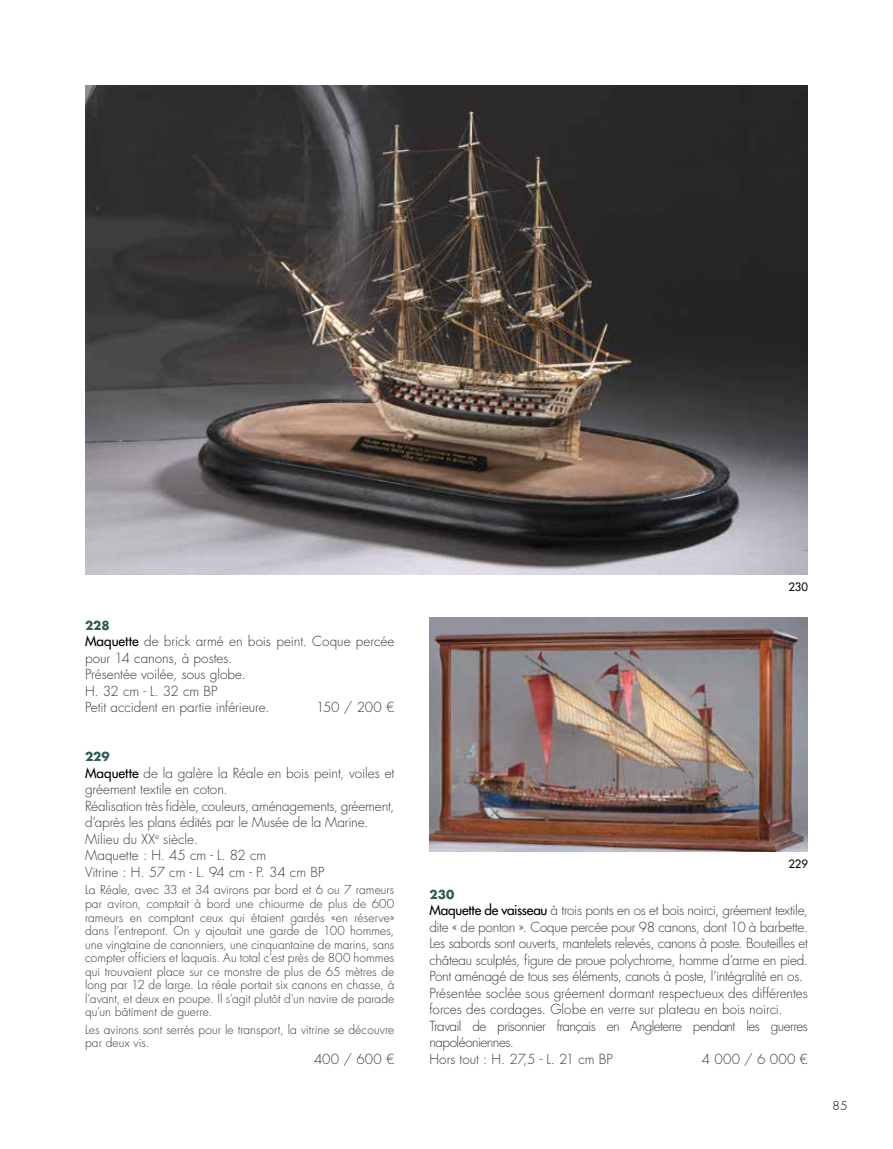
<style>
.page{position:relative;width:893px;height:1149px;background:#fff}
.page>*{position:absolute;margin:0;border:0;box-sizing:border-box;transform-origin:0 0}
.t1{font:300 13.5px/16.5px "Futura Std";letter-spacing:-.015em;color:#383937}
.t2{font:300 12px/13.5px "Futura Std";letter-spacing:.005em;color:#383937;text-align:justify}
.t3{font:700 12px "Futura Std";color:#315a57}
.t4{font:300 12px "Futura Std";color:#000}
.t5{font:500 11.25px "Futura Std";color:#000}
.s1{font-weight:500;color:#000}
</style>
<div class="page">
<img style="left:429px;top:617px;width:379px;height:233px">
<img style="left:85px;top:85px;width:723px;height:489px">
<p class="t3" style="left:85px;top:617px;width:26px">228</p>
<p class="t1" style="left:85px;top:633px;width:311px"><span class="s1">Maquette</span> de brick armé en bois peint. Coque percée pour 14 canons, à postes.<br>Présentée voilée, sous globe.<br>H. 32 cm - L. 32 cm BP<br>Petit accident en partie inférieure.</p>
<p class="t1" style="left:316px;top:699px;width:80px">150 / 200 €</p>
<p class="t3" style="left:85px;top:748px;width:26px">229</p>
<p class="t1" style="left:85px;top:764px;width:311px"><span class="s1">Maquette</span> de la galère la Réale en bois peint, voiles et gréement textile en coton.<br>Réalisation très fidèle, couleurs, aménagements, gréement, d’après les plans édités par le Musée de la Marine.<br>Milieu du XX<sup>e</sup> siècle.<br>Maquette : H. 45 cm - L. 82 cm<br>Vitrine : H. 57 cm - L. 94 cm - P. 34 cm BP</p>
<p class="t2" style="left:85px;top:883px;width:311px">La Réale, avec 33 et 34 avirons par bord et 6 ou 7 rameurs par aviron, comptait à bord une chiourme de plus de 600 rameurs en comptant ceux qui étaient gardés «en réserve» dans l’entrepont. On y ajoutait une garde de 100 hommes, une vingtaine de canonniers, une cinquantaine de marins, sans compter officiers et laquais. Au total c’est près de 800 hommes qui trouvaient place sur ce monstre de plus de 65 mètres de long par 12 de large. La réale portait six canons en chasse, à l’avant, et deux en poupe. Il s’agit plutôt d’un navire de parade qu’un bâtiment de guerre.</p>
<p class="t2" style="left:85px;top:1022px;width:311px">Les avirons sont serrés pour le transport, la vitrine se découvre par deux vis.</p>
<p class="t1" style="left:314px;top:1050px;width:82px">400 / 600 €</p>
<p class="t5" style="left:788px;top:580px;width:21px">230</p>
<p class="t5" style="left:788px;top:856px;width:21px">229</p>
<p class="t3" style="left:429px;top:886px;width:26px">230</p>
<p class="t1" style="left:429px;top:902px;width:380px"><span class="s1">Maquette de vaisseau</span> à trois ponts en os et bois noirci, gréement textile, dite « de ponton ». Coque percée pour 98 canons, dont 10 à barbette.<br>Les sabords sont ouverts, mantelets relevés, canons à poste. Bouteilles et château sculptés, figure de proue polychrome, homme d’arme en pied.<br>Pont aménagé de tous ses éléments, canots à poste, l’intégralité en os.<br>Présentée soclée sous gréement dormant respectueux des différentes forces des cordages. Globe en verre sur plateau en bois noirci.<br>Travail de prisonnier français en Angleterre pendant les guerres napoléoniennes.<br>Hors tout : H. 27,5 - L. 21 cm BP</p>
<p class="t1" style="left:702px;top:1050px;width:108px">4 000 / 6 000 €</p>
<p class="t4" style="left:833px;top:1097px;width:16px">85</p>
</div>
